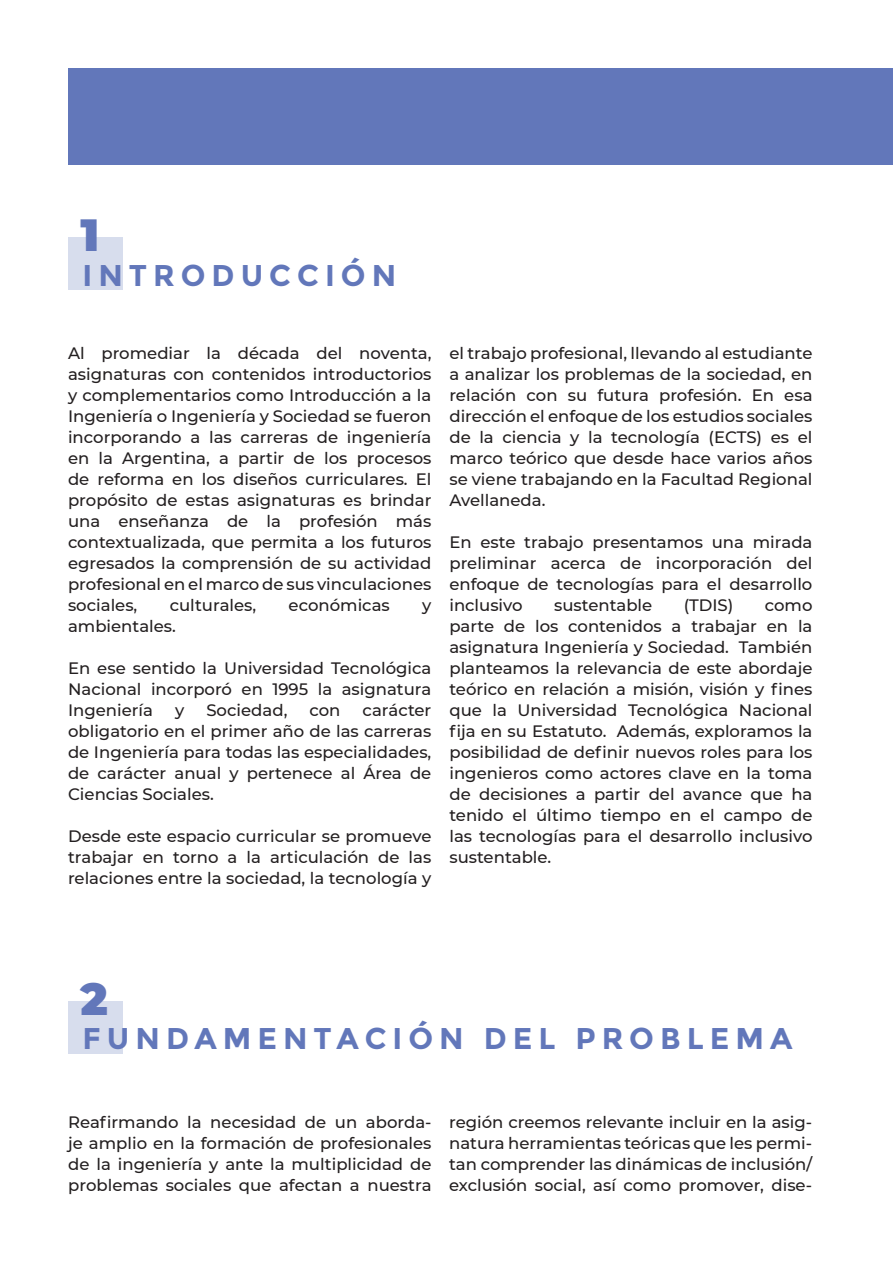
<style>
.page{position:relative;width:893px;height:1263px;background:#fff}
.page>*{position:absolute;margin:0;border:0;box-sizing:border-box;transform-origin:0 0}
.t1{font:900 45px "Montserrat";color:#6277ba}
.t2{font:700 30px "Montserrat";letter-spacing:.2em;color:#6277ba}
.t3{font:500 16.5px/21px "Montserrat";color:#231f20;text-align:justify}
</style>
<div class="page">
<div style="left:68px;top:69px;width:825px;height:96px;background:#6277ba"></div>
<div style="left:68px;top:238px;width:55px;height:52px;background:#d7dded"></div>
<div style="left:68px;top:1001px;width:55px;height:52px;background:#d7dded"></div>
<h1 class="t1" style="left:80px;top:202px;width:20px">1</h1>
<h2 class="t2" style="left:83px;top:257px;width:315px">INTRODUCCIÓN</h2>
<p class="t3" style="left:68px;top:342px;width:365px">Al promediar la década del noventa, asignaturas con contenidos introductorios y complementarios como Introducción a la Ingeniería o Ingeniería y Sociedad se fueron incorporando a las carreras de ingeniería en la Argentina, a partir de los procesos de reforma en los diseños curriculares. El propósito de estas asignaturas es brindar una enseñanza de la profesión más contextualizada, que permita a los futuros egresados la comprensión de su actividad profesional en el marco de sus vinculaciones sociales,</p>
<p class="t3" style="left:170px;top:594px;width:88px">culturales,</p>
<p class="t3" style="left:289px;top:594px;width:103px">económicas</p>
<p class="t3" style="left:422px;top:594px;width:11px">y</p>
<p class="t3" style="left:68px;top:615px;width:109px">ambientales.</p>
<p class="t3" style="left:68px;top:657px;width:365px">En ese sentido la Universidad Tecnológica Nacional incorporó en 1995 la asignatura Ingeniería</p>
<p class="t3" style="left:175px;top:699px;width:11px">y</p>
<p class="t3" style="left:206px;top:699px;width:83px">Sociedad,</p>
<p class="t3" style="left:309px;top:699px;width:33px">con</p>
<p class="t3" style="left:68px;top:699px;width:365px;text-indent:295px">carácter obligatorio en el primer año de las carreras de Ingeniería para todas las especialidades, de carácter anual y pertenece al Área de Ciencias Sociales.</p>
<p class="t3" style="left:68px;top:825px;width:365px">Desde este espacio curricular se promueve trabajar en torno a la articulación de las relaciones entre la sociedad, la tecnología y</p>
<p class="t3" style="left:449px;top:342px;width:365px">el trabajo profesional, llevando al estudiante a analizar los problemas de la sociedad, en relación con su futura profesión. En esa dirección el enfoque de los estudios sociales de la ciencia y la tecnología (ECTS) es el marco teórico que desde hace varios años se viene trabajando en la Facultad Regional Avellaneda.</p>
<p class="t3" style="left:449px;top:531px;width:365px">En este trabajo presentamos una mirada preliminar acerca de incorporación del enfoque de tecnologías para el desarrollo inclusivo</p>
<p class="t3" style="left:554px;top:594px;width:100px">sustentable</p>
<p class="t3" style="left:684px;top:594px;width:51px">(TDIS)</p>
<p class="t3" style="left:449px;top:594px;width:365px;text-indent:315px">como parte de los contenidos a trabajar en la asignatura Ingeniería y Sociedad. También planteamos la relevancia de este abordaje teórico en relación a misión, visión y fines que la Universidad Tecnológica Nacional fija en su Estatuto. Además, exploramos la posibilidad de definir nuevos roles para los ingenieros como actores clave en la toma de decisiones a partir del avance que ha tenido el último tiempo en el campo de las tecnologías para el desarrollo inclusivo sustentable.</p>
<h1 class="t1" style="left:80px;top:965px;width:29px">2</h1>
<h2 class="t2" style="left:83px;top:1021px;width:711px">FUNDAMENTACIÓN DEL PROBLEMA</h2>
<p class="t3" style="left:68px;top:1111px;width:365px">Reafirmando la necesidad de un aborda&shy;je amplio en la formación de profesionales de la ingeniería y ante la multiplicidad de problemas sociales que afectan a nuestra</p>
<p class="t3" style="left:449px;top:1111px;width:365px">región creemos relevante incluir en la asig&shy;natura herramientas teóricas que les permi&shy;tan comprender las dinámicas de inclusión/ exclusión social, así como promover, dise-</p>
</div>
